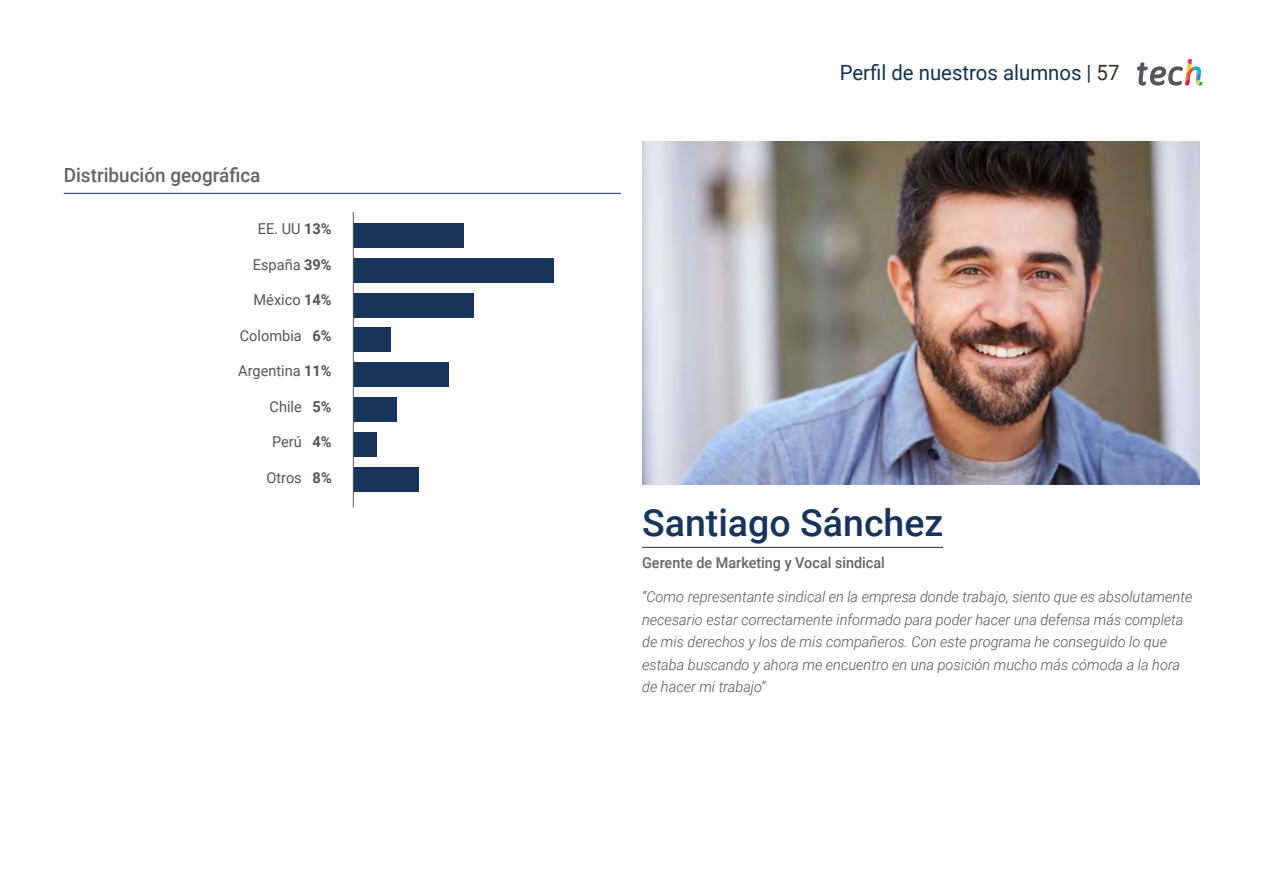
<style>
.page{position:relative;width:1263px;height:893px;background:#fff}
.page>*{position:absolute;margin:0;border:0;box-sizing:border-box;transform-origin:0 0}
.t1{font:500 37.5px "Roboto";color:#17355b}
.t2{font:21px "Roboto";color:#123352}
.t3{font:500 19.5px "Roboto";color:#61646a}
.t4{font:italic 300 15px/22.5px "Roboto";color:#52555b}
.t5{font:15px "Roboto";color:#52555b}
.t6{font:500 15px "Roboto";color:#61646a;scale:.96 1}
.s1{font-weight:700}
.s2{color:#312e20}
</style>
<div class="page">
<hr style="left:64px;top:193px;width:557px;height:1px;background:#17355b">
<div style="left:353px;top:223px;width:111px;height:25px;background:#17355b"></div>
<div style="left:353px;top:397px;width:44px;height:25px;background:#17355b"></div>
<div style="left:353px;top:258px;width:201px;height:25px;background:#17355b"></div>
<div style="left:353px;top:432px;width:24px;height:25px;background:#17355b"></div>
<div style="left:353px;top:293px;width:121px;height:24px;background:#17355b"></div>
<div style="left:353px;top:467px;width:66px;height:24px;background:#17355b"></div>
<div style="left:353px;top:327px;width:38px;height:25px;background:#17355b"></div>
<div style="left:354px;top:362px;width:95px;height:25px;background:#17355b"></div>
<hr style="left:353px;top:212px;width:1px;height:296px;background:#52555b">
<hr style="left:642px;top:547px;width:301px;height:1px;background:#123352">
<img style="left:642px;top:141px;width:557px;height:343px">
<svg style="left:1137px;top:59px;width:65px;height:27px"></svg>
<h3 class="t3" style="left:64px;top:161px;width:198px">Distribución geográfica</h3>
<p class="t5" style="left:258px;top:218px;width:75px">EE. UU <span class="s1">13%</span></p>
<p class="t5" style="left:253px;top:254px;width:80px">España <span class="s1">39%</span></p>
<p class="t5" style="left:254px;top:289px;width:80px">México <span class="s1">14%</span></p>
<p class="t5" style="left:240px;top:325px;width:93px">Colombia <span class="s1">6%</span></p>
<p class="t5" style="left:238px;top:360px;width:95px">Argentina <span class="s1">11%</span></p>
<p class="t5" style="left:270px;top:396px;width:64px">Chile <span class="s1">5%</span></p>
<p class="t5" style="left:272px;top:431px;width:61px">Perú <span class="s1">4%</span></p>
<p class="t5" style="left:266px;top:467px;width:67px">Otros <span class="s1">8%</span></p>
<h2 class="t2" style="left:840px;top:57px;width:281px">Perfil de nuestros alumnos | <span class="s2">57</span></h2>
<h1 class="t1" style="left:642px;top:496px;width:303px">Santiago Sánchez</h1>
<p class="t6" style="left:642px;top:552px;width:254px">Gerente de Marketing y Vocal sindical</p>
<p class="t4" style="left:642px;top:585px;width:552px">“Como representante sindical en la empresa donde trabajo, siento que es absolutamente necesario estar correctamente informado para poder hacer una defensa más completa de mis derechos y los de mis compañeros. Con este programa he conseguido lo que estaba buscando y ahora me encuentro en una posición mucho más cómoda a la hora de hacer mi trabajo”</p>
</div>
